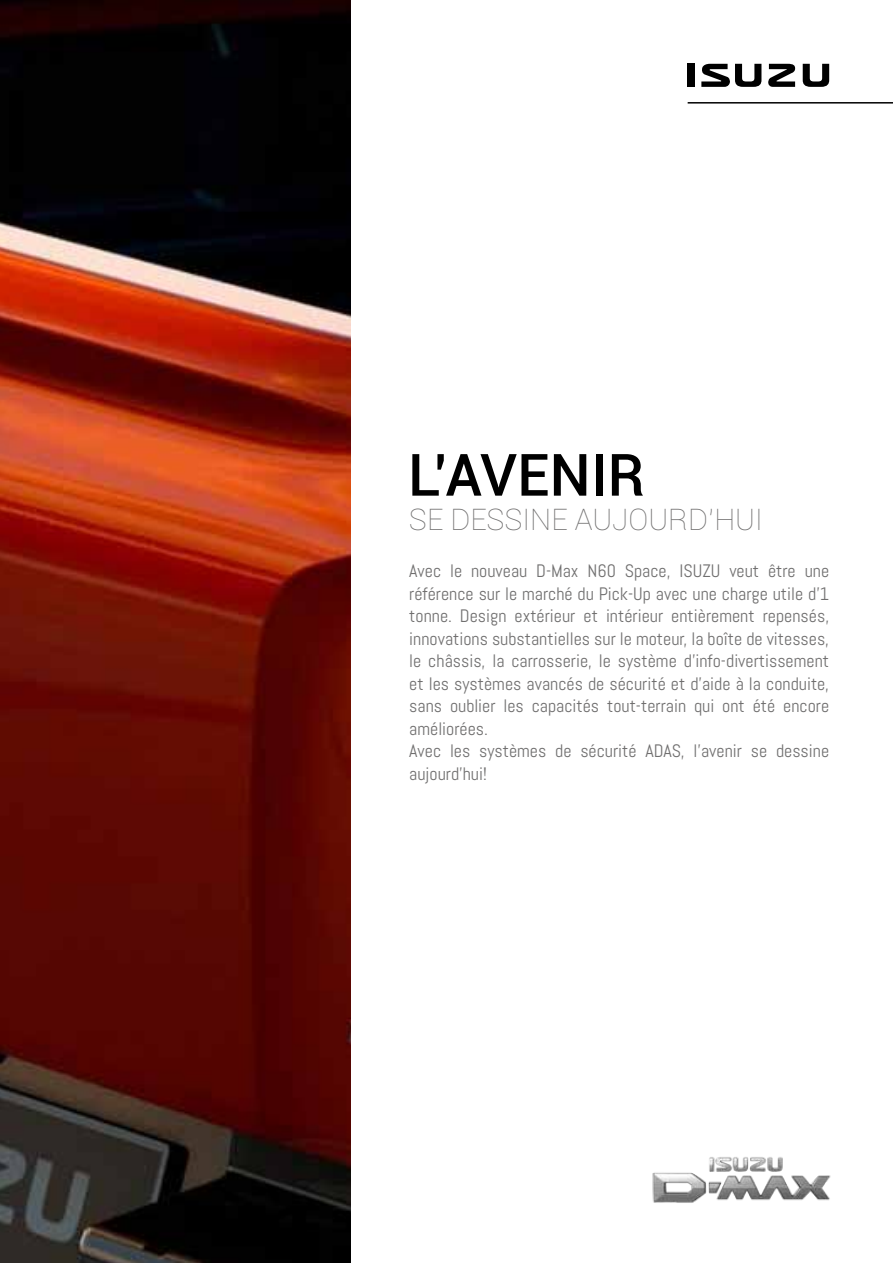
<style>
.page{position:relative;width:893px;height:1263px;background:#fff}
.page>*{position:absolute;margin:0;border:0;box-sizing:border-box;transform-origin:0 0}
.t1{font:500 58.35px "Roboto";color:#000}
.t2{font:100 29.85px "Roboto";color:#706f6f}
.t3{font:18px/22.5px "Abel";color:#706f6f}
</style>
<div class="page">
<img style="left:0;top:0;width:351px;height:1263px">
<div style="left:688px;top:64px;width:7px;height:23px;background:#000"></div>
<svg style="left:803px;top:64px;width:26px;height:23px"></svg>
<svg style="left:701px;top:64px;width:60px;height:23px"></svg>
<svg style="left:768px;top:64px;width:28px;height:23px"></svg>
<hr style="left:688px;top:102px;width:205px;height:2px;background:#000">
<img style="left:652px;top:1157px;width:179px;height:46px">
<h1 class="t1" style="left:408px;top:434px;width:238px">L’AVENIR</h1>
<h2 class="t2" style="left:409px;top:498px;width:355px">SE DESSINE AUJOURD’HUI</h2>
<p class="t3" style="left:409px;top:560px;width:421px">Avec le nouveau D-Max N60 Space, ISUZU veut être une référence sur le marché du Pick-Up avec une charge utile d’1 tonne. Design extérieur et intérieur entièrement repensés, innovations substantielles sur le moteur, la boîte de vitesses, le châssis, la carrosserie, le système d’info-divertissement et les systèmes avancés de sécurité et d’aide à la conduite, sans oublier les capacités tout-terrain qui ont été encore améliorées.<br>Avec les systèmes de sécurité ADAS, l’avenir se dessine aujourd’hui!</p>
</div>
